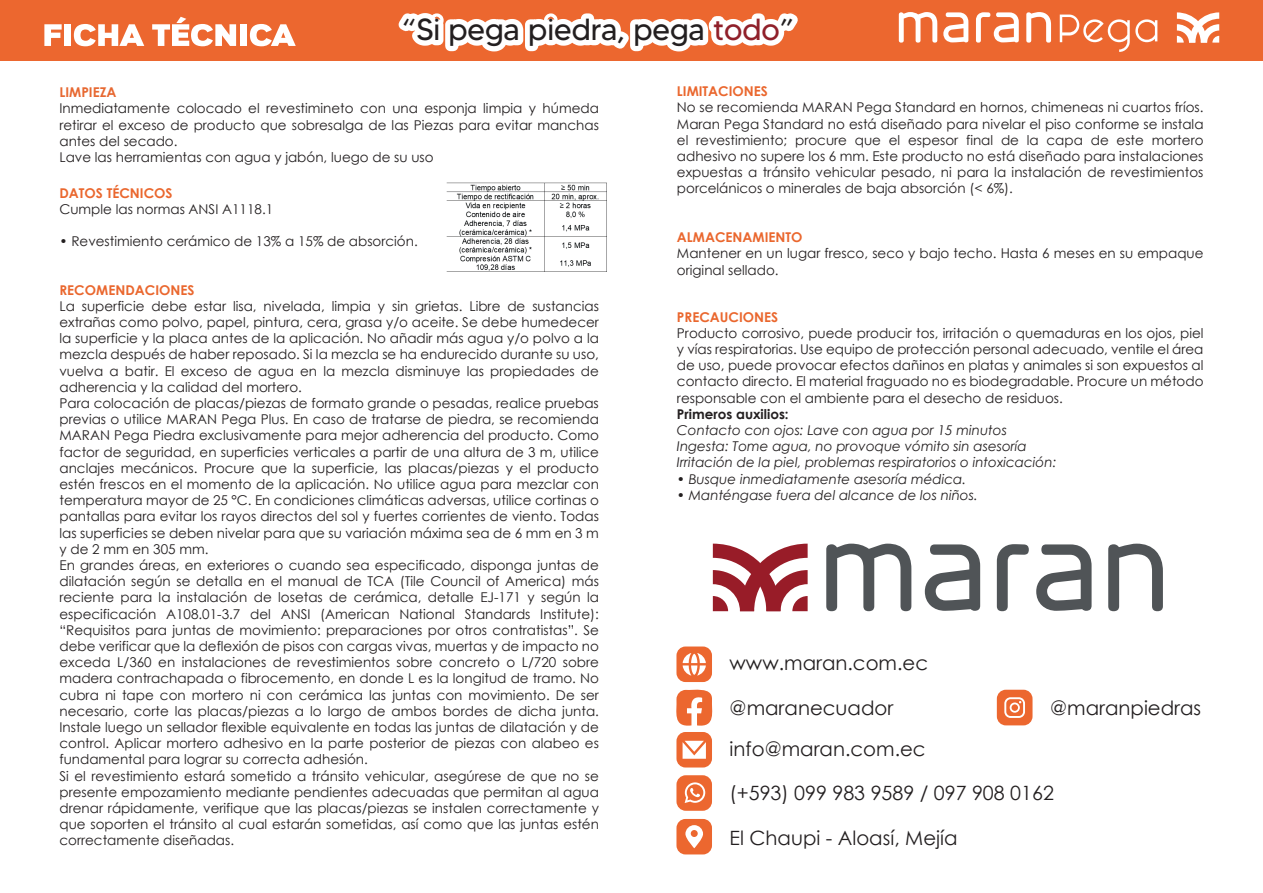
<style>
.page{position:relative;width:1263px;height:893px;background:#fff}
.page>*{position:absolute;margin:0;border:0;box-sizing:border-box;transform-origin:0 0}
.t1{font:30.45px "MADETOMMY";color:#231f20}
.t2{font:19.65px "Century Gothic";color:#231f20}
.t3{font:13.5px/16.2px "Century Gothic";color:#231f20}
.t4{font:italic 13.5px/16.2px "Century Gothic";color:#231f20}
.t5{font:700 13.5px "Century Gothic";color:#ea672e}
.t6{font:700 13.5px "Century Gothic";color:#231f20}
.t7{font:700 13.5px "Century Gothic";color:#e76831}
.s1{color:#90202a}
</style>
<div class="page">
<img style="left:446px;top:182px;width:161px;height:90px">
<svg style="left:676px;top:775px;width:36px;height:36px"></svg>
<svg style="left:676px;top:819px;width:36px;height:35px"></svg>
<svg style="left:676px;top:646px;width:37px;height:121px"></svg>
<svg style="left:997px;top:690px;width:35px;height:35px"></svg>
<svg style="left:713px;top:544px;width:95px;height:67px"></svg>
<svg style="left:826px;top:544px;width:337px;height:67px"></svg>
<div style="left:0;top:0;width:1263px;height:60px;background:#ec672f"></div>
<svg style="left:44px;top:24px;width:18px;height:22px"></svg>
<div style="left:64px;top:24px;width:7px;height:22px;background:#fff"></div>
<svg style="left:74px;top:24px;width:70px;height:22px"></svg>
<svg style="left:152px;top:17px;width:84px;height:29px"></svg>
<div style="left:240px;top:24px;width:7px;height:22px;background:#fff"></div>
<svg style="left:250px;top:24px;width:46px;height:22px"></svg>
<svg style="left:398px;top:13px;width:400px;height:39px"></svg>
<svg style="left:1060px;top:15px;width:97px;height:37px"></svg>
<svg style="left:899px;top:12px;width:152px;height:31px"></svg>
<svg style="left:1177px;top:12px;width:42px;height:31px"></svg>
<h1 class="t1" style="left:402px;top:11px;width:393px">“Si pega piedra, pega <span class="s1">todo</span>”</h1>
<p class="t7" style="left:59px;top:82px;width:58px">LIMPIEZA</p>
<p class="t3" style="left:59px;top:100px;width:541px">Inmediatamente colocado el revestimineto con una esponja limpia y húmeda retirar el exceso de producto que sobresalga de las Piezas para evitar manchas antes del secado.<br>Lave las herramientas con agua y jabón, luego de su uso</p>
<p class="t5" style="left:59px;top:183px;width:115px">DATOS TÉCNICOS</p>
<p class="t3" style="left:59px;top:201px;width:215px">Cumple las normas ANSI A1118.1</p>
<p class="t3" style="left:59px;top:233px;width:360px">• Revestimiento cerámico de 13% a 15% de absorción.</p>
<p class="t5" style="left:59px;top:279px;width:136px">RECOMENDACIONES</p>
<p class="t3" style="left:59px;top:298px;width:541px">La superficie debe estar lisa, nivelada, limpia y sin grietas. Libre de sustancias extrañas como polvo, papel, pintura, cera, grasa y/o aceite. Se debe humedecer la superficie y la placa antes de la aplicación. No añadir más agua y/o polvo a la mezcla después de haber reposado. Si la mezcla se ha endurecido durante su uso, vuelva a batir. El exceso de agua en la mezcla disminuye las propiedades de adherencia y la calidad del mortero.<br>Para colocación de placas/piezas de formato grande o pesadas, realice pruebas previas o utilice MARAN Pega Plus. En caso de tratarse de piedra, se recomienda MARAN Pega Piedra exclusivamente para mejor adherencia del producto. Como factor de seguridad, en superficies verticales a partir de una altura de 3 m, utilice anclajes mecánicos. Procure que la superficie, las placas/piezas y el producto estén frescos en el momento de la aplicación. No utilice agua para mezclar con temperatura mayor de 25 °C. En condiciones climáticas adversas, utilice cortinas o pantallas para evitar los rayos directos del sol y fuertes corrientes de viento. Todas las superficies se deben nivelar para que su variación máxima sea de 6 mm en 3 m y de 2 mm en 305 mm.<br>En grandes áreas, en exteriores o cuando sea especificado, disponga juntas de dilatación según se detalla en el manual de TCA (Tile Council of America) más reciente para la instalación de losetas de cerámica, detalle EJ-171 y según la especificación A108.01-3.7 del ANSI (American National Standards Institute): “Requisitos para juntas de movimiento: preparaciones por otros contratistas”. Se debe verificar que la deflexión de pisos con cargas vivas, muertas y de impacto no exceda L/360 en instalaciones de revestimientos sobre concreto o L/720 sobre madera contrachapada o fibrocemento, en donde L es la longitud de tramo. No cubra ni tape con mortero ni con cerámica las juntas con movimiento. De ser necesario, corte las placas/piezas a lo largo de ambos bordes de dicha junta.<br>Instale luego un sellador flexible equivalente en todas las juntas de dilatación y de control. Aplicar mortero adhesivo en la parte posterior de piezas con alabeo es fundamental para lograr su correcta adhesión.<br>Si el revestimiento estará sometido a tránsito vehicular, asegúrese de que no se presente empozamiento mediante pendientes adecuadas que permitan al agua drenar rápidamente, verifique que las placas/piezas se instalen correctamente y que soporten el tránsito al cual estarán sometidas, así como que las juntas estén correctamente diseñadas.</p>
<p class="t5" style="left:677px;top:81px;width:92px">LIMITACIONES</p>
<p class="t3" style="left:677px;top:99px;width:528px;text-align:justify">No se recomienda MARAN Pega Standard en hornos, chimeneas ni cuartos fríos.<br>Maran Pega Standard no está diseñado para nivelar el piso conforme se instala el revestimiento; procure que el espesor final de la capa de este mortero adhesivo no supere los 6 mm. Este producto no está diseñado para instalaciones expuestas a tránsito vehicular pesado, ni para la instalación de revestimientos porcelánicos o minerales de baja absorción (&lt; 6%).</p>
<p class="t5" style="left:677px;top:227px;width:127px">ALMACENAMIENTO</p>
<p class="t3" style="left:677px;top:245px;width:528px">Mantener en un lugar fresco, seco y bajo techo. Hasta 6 meses en su empaque original sellado.</p>
<p class="t5" style="left:677px;top:306px;width:103px">PRECAUCIONES</p>
<p class="t3" style="left:677px;top:325px;width:528px;text-align:justify">Producto corrosivo, puede producir tos, irritación o quemaduras en los ojos, piel y vías respiratorias. Use equipo de protección personal adecuado, ventile el área de uso, puede provocar efectos dañinos en platas y animales si son expuestos al contacto directo. El material fraguado no es biodegradable. Procure un método responsable con el ambiente para el desecho de residuos.</p>
<p class="t6" style="left:677px;top:404px;width:113px">Primeros auxilios:</p>
<p class="t4" style="left:677px;top:422px;width:381px">Contacto con ojos: Lave con agua por 15 minutos<br>Ingesta: Tome agua, no provoque vómito sin asesoría<br>Irritación de la piel, problemas respiratorios o intoxicación:</p>
<p class="t4" style="left:677px;top:470px;width:291px">• Busque inmediatamente asesoría médica.</p>
<p class="t4" style="left:677px;top:487px;width:302px">• Manténgase fuera del alcance de los niños.</p>
<h2 class="t2" style="left:730px;top:649px;width:200px">www.maran.com.ec</h2>
<h2 class="t2" style="left:730px;top:694px;width:165px">@maranecuador</h2>
<h2 class="t2" style="left:1050px;top:694px;width:153px">@maranpiedras</h2>
<h2 class="t2" style="left:730px;top:735px;width:198px">info@maran.com.ec</h2>
<h2 class="t2" style="left:730px;top:779px;width:326px">(+593) 099 983 9589 / 097 908 0162</h2>
<h2 class="t2" style="left:730px;top:824px;width:229px">El Chaupi - Aloasí, Mejía</h2>
</div>
